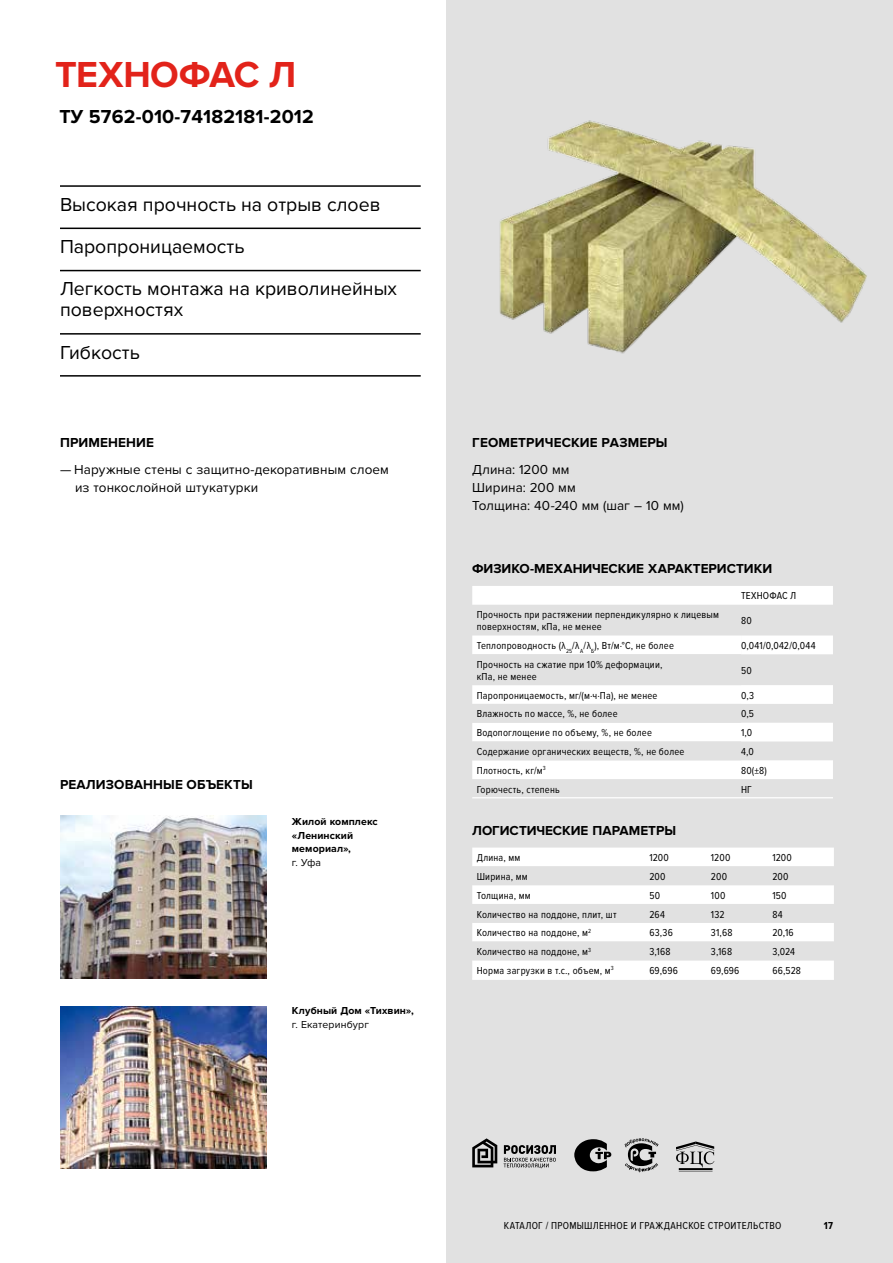
<style>
.page{position:relative;width:893px;height:1263px;background:#fff}
.page>*{position:absolute;margin:0;border:0;box-sizing:border-box;transform-origin:0 0}
.t1{font:700 37.5px "Proxima Nova";letter-spacing:-.015em;color:#e2231a}
.t2{font:19.5px/42.3px "Proxima Nova";color:#000}
.t3{font:700 19.5px "Proxima Nova";letter-spacing:.01em;color:#000}
.t4{font:13.5px/18px "Proxima Nova";letter-spacing:.005em;color:#000}
.t5{font:700 13.5px "Proxima Nova";letter-spacing:.01em;color:#000}
.t6{font:10.5px/12px "Proxima Nova Cond";letter-spacing:.02em;color:#000}
.t7{font:700 10.5px/13.5px "Proxima Nova";letter-spacing:.01em;color:#000}
.t8{font:10.5px "Proxima Nova";letter-spacing:.01em;color:#000}
.t9{font:700 10.5px "Proxima Nova Cond";color:#000}
</style>
<div class="page">
<div style="left:446px;top:0;width:447px;height:1263px;background:#e1e1e1"></div>
<hr style="left:60px;top:185px;width:361px;height:2px;background:#000">
<hr style="left:60px;top:228px;width:361px;height:1px;background:#000">
<hr style="left:60px;top:270px;width:361px;height:1px;background:#000">
<hr style="left:60px;top:333px;width:361px;height:2px;background:#000">
<hr style="left:60px;top:375px;width:361px;height:2px;background:#000">
<img style="left:60px;top:816px;width:206px;height:162px">
<img style="left:60px;top:1006px;width:206px;height:162px">
<svg style="left:472px;top:1138px;width:25px;height:29px"></svg>
<svg style="left:504px;top:1145px;width:52px;height:23px"></svg>
<svg style="left:574px;top:1139px;width:37px;height:32px"></svg>
<svg style="left:624px;top:1138px;width:35px;height:34px"></svg>
<svg style="left:472px;top:586px;width:361px;height:193px"></svg>
<svg style="left:472px;top:635px;width:269px;height:144px"></svg>
<hr style="left:472px;top:797px;width:269px;height:2px;background:#fff">
<hr style="left:741px;top:797px;width:92px;height:2px;background:#fff">
<div style="left:472px;top:847px;width:362px;height:131px;background:#fff"></div>
<svg style="left:472px;top:866px;width:362px;height:94px"></svg>
<hr style="left:472px;top:978px;width:177px;height:2px;background:#fff">
<hr style="left:649px;top:978px;width:62px;height:2px;background:#fff">
<hr style="left:711px;top:978px;width:61px;height:2px;background:#fff">
<hr style="left:772px;top:978px;width:62px;height:2px;background:#fff">
<img style="left:499px;top:120px;width:368px;height:234px">
<hr style="left:679px;top:1171px;width:33px;height:1px;background:#000">
<hr style="left:679px;top:1168px;width:33px;height:2px;background:#000">
<svg style="left:676px;top:1141px;width:38px;height:26px"></svg>
<h1 class="t1" style="left:55px;top:53px;width:243px">ТЕХНОФАС Л</h1>
<h2 class="t3" style="left:59px;top:105px;width:256px">ТУ 5762-010-74182181-2012</h2>
<h2 class="t2" style="left:60px;top:183px;width:339px">Высокая прочность на отрыв слоев<br>Паропроницаемость<br>Легкость монтажа на криволинейных</h2>
<h2 class="t2" style="left:60px;top:289px;width:125px">поверхностях<br>Гибкость</h2>
<p class="t5" style="left:60px;top:435px;width:96px">ПРИМЕНЕНИЕ</p>
<p class="t4" style="left:75px;top:461px;width:315px;text-indent:-15px">— Наружные стены с защитно-декоративным слоем из тонкослойной штукатурки</p>
<p class="t5" style="left:60px;top:777px;width:194px">РЕАЛИЗОВАННЫЕ ОБЪЕКТЫ</p>
<p class="t7" style="left:292px;top:815px;width:87px">Жилой комплекс «Ленинский мемориал»,</p>
<p class="t8" style="left:292px;top:856px;width:31px">г. Уфа</p>
<p class="t7" style="left:292px;top:1004px;width:123px">Клубный Дом «Тихвин»,</p>
<p class="t8" style="left:292px;top:1018px;width:79px">г. Екатеринбург</p>
<p class="t5" style="left:472px;top:435px;width:197px">ГЕОМЕТРИЧЕСКИЕ РАЗМЕРЫ</p>
<p class="t4" style="left:472px;top:461px;width:213px">Длина: 1200 мм<br>Ширина: 200 мм<br>Толщина: 40-240 мм (шаг – 10 мм)</p>
<p class="t5" style="left:472px;top:561px;width:301px">ФИЗИКО-МЕХАНИЧЕСКИЕ ХАРАКТЕРИСТИКИ</p>
<p class="t6" style="left:741px;top:590px;width:57px">ТЕХНОФАС Л</p>
<p class="t6" style="left:477px;top:609px;width:244px">Прочность при растяжении перпендикулярно к лицевым поверхностям, кПа, не менее</p>
<p class="t6" style="left:741px;top:615px;width:12px">80</p>
<p class="t6" style="left:477px;top:640px;width:199px">Теплопроводность (λ<sub>25</sub>/λ<sub>А</sub>/λ<sub>Б</sub>), Вт/м∙°С, не более</p>
<p class="t6" style="left:741px;top:640px;width:76px">0,041/0,042/0,044</p>
<p class="t6" style="left:477px;top:659px;width:187px">Прочность на сжатие при 10% деформации, кПа, не менее</p>
<p class="t6" style="left:741px;top:665px;width:12px">50</p>
<p class="t6" style="left:477px;top:689px;width:182px">Паропроницаемость, мг/(м∙ч∙Па), не менее</p>
<p class="t6" style="left:741px;top:689px;width:14px">0,3</p>
<p class="t6" style="left:477px;top:708px;width:142px">Влажность по массе, %, не более</p>
<p class="t6" style="left:741px;top:708px;width:15px">0,5</p>
<p class="t6" style="left:477px;top:727px;width:177px">Водопоглощение по объему, %, не более</p>
<p class="t6" style="left:741px;top:727px;width:13px">1,0</p>
<p class="t6" style="left:477px;top:746px;width:209px">Содержание органических веществ, %, не более</p>
<p class="t6" style="left:741px;top:746px;width:14px">4,0</p>
<p class="t6" style="left:477px;top:765px;width:70px">Плотность, кг/м<sup>3</sup></p>
<p class="t6" style="left:741px;top:765px;width:27px">80(±8)</p>
<p class="t6" style="left:477px;top:783px;width:85px">Горючесть, степень</p>
<p class="t6" style="left:741px;top:783px;width:12px">НГ</p>
<p class="t5" style="left:472px;top:822px;width:205px">ЛОГИСТИЧЕСКИЕ ПАРАМЕТРЫ</p>
<p class="t6" style="left:477px;top:852px;width:45px">Длина, мм</p>
<p class="t6" style="left:649px;top:852px;width:21px">1200</p>
<p class="t6" style="left:711px;top:852px;width:21px">1200</p>
<p class="t6" style="left:772px;top:852px;width:21px">1200</p>
<p class="t6" style="left:477px;top:871px;width:52px">Ширина, мм</p>
<p class="t6" style="left:649px;top:871px;width:18px">200</p>
<p class="t6" style="left:711px;top:871px;width:18px">200</p>
<p class="t6" style="left:772px;top:871px;width:18px">200</p>
<p class="t6" style="left:477px;top:889px;width:56px">Толщина, мм</p>
<p class="t6" style="left:649px;top:889px;width:12px">50</p>
<p class="t6" style="left:711px;top:889px;width:16px">100</p>
<p class="t6" style="left:772px;top:889px;width:16px">150</p>
<p class="t6" style="left:477px;top:908px;width:141px">Количество на поддоне, плит, шт</p>
<p class="t6" style="left:649px;top:908px;width:17px">264</p>
<p class="t6" style="left:711px;top:908px;width:15px">132</p>
<p class="t6" style="left:772px;top:908px;width:12px">84</p>
<p class="t6" style="left:477px;top:927px;width:116px">Количество на поддоне, м<sup>2</sup></p>
<p class="t6" style="left:649px;top:927px;width:25px">63,36</p>
<p class="t6" style="left:711px;top:927px;width:23px">31,68</p>
<p class="t6" style="left:772px;top:927px;width:23px">20,16</p>
<p class="t6" style="left:477px;top:946px;width:116px">Количество на поддоне, м<sup>3</sup></p>
<p class="t6" style="left:649px;top:946px;width:23px">3,168</p>
<p class="t6" style="left:711px;top:946px;width:23px">3,168</p>
<p class="t6" style="left:772px;top:946px;width:24px">3,024</p>
<p class="t6" style="left:477px;top:965px;width:138px">Норма загрузки в т.с., объем, м<sup>3</sup></p>
<p class="t6" style="left:649px;top:965px;width:30px">69,696</p>
<p class="t6" style="left:711px;top:965px;width:30px">69,696</p>
<p class="t6" style="left:772px;top:965px;width:30px">66,528</p>
<p class="t6" style="left:504px;top:1220px;width:279px">КАТАЛОГ / ПРОМЫШЛЕННОЕ И ГРАЖДАНСКОЕ СТРОИТЕЛЬСТВО</p>
<p class="t9" style="left:824px;top:1219px;width:11px">17</p>
</div>
